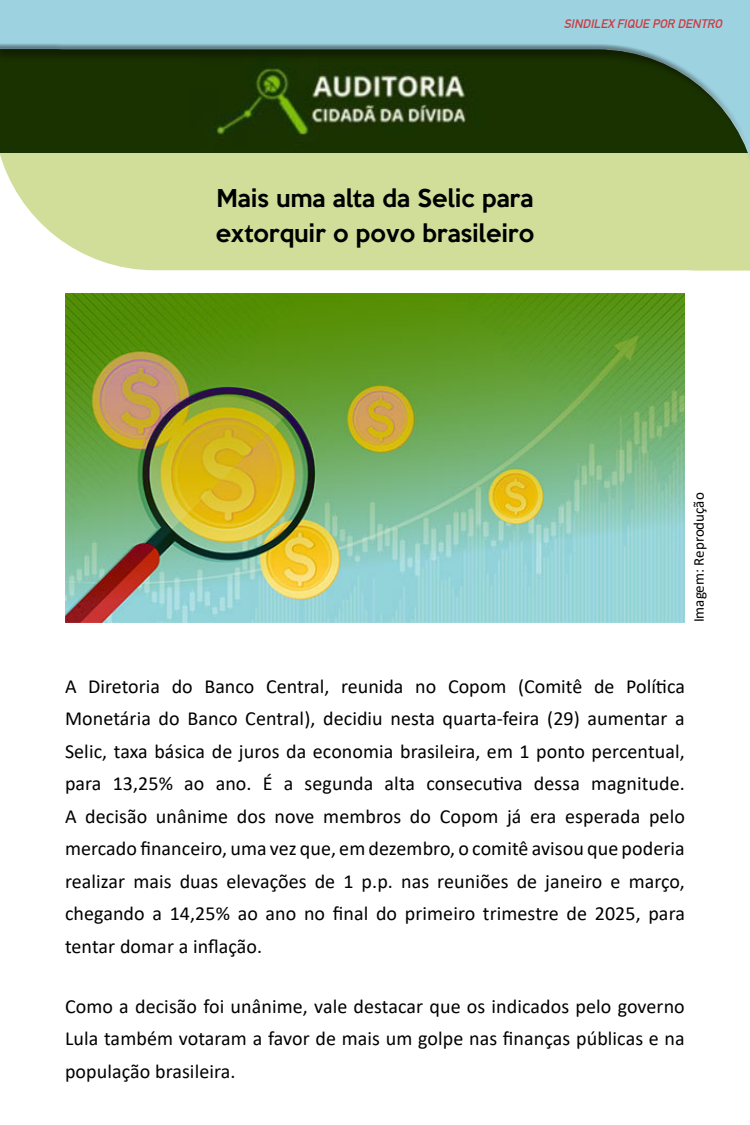
<style>
.page{position:relative;width:750px;height:1125px;background:#fff}
.page>*{position:absolute;margin:0;border:0;box-sizing:border-box;transform-origin:0 0}
.t1{font:500 22.5px/35px "Keep Calm";letter-spacing:.005em;color:#000}
.t2{font:20px/32.5px "Calibri";letter-spacing:.005em;color:#000;text-align:justify}
.t3{font:15px "Calibri";color:#000}
.t4{font:italic 700 12.12px "DIN Alternate";color:#cc3b42}
</style>
<div class="page">
<svg style="left:31px;top:213px;width:719px;height:58px;background:#d3e09f"></svg>
<div style="left:0;top:0;width:750px;height:213px;background:#d1de99"></div>
<div style="left:0;top:0;width:750px;height:201px;background:#000;opacity:.4"></div>
<img style="left:65px;top:294px;width:620px;height:328px">
<p class="t4" style="left:564px;top:15px;width:163px">SINDILEX FIQUE POR DENTRO</p>
<p class="t1" style="left:216px;top:179px;width:320px">Mais uma alta da Selic para extorquir o povo brasileiro</p>
<p class="t3" style="left:688px;top:622px;width:131px;rotate:-90deg">Imagem: Reprodução</p>
<p class="t2" style="left:65px;top:670px;width:621px">A Diretoria do Banco Central, reunida no Copom (Comitê de Política Monetária do Banco Central), decidiu nesta quarta-feira (29) aumentar a Selic, taxa básica de juros da economia brasileira, em 1 ponto percentual, para 13,25% ao ano. É a segunda alta consecutiva dessa magnitude.<br>A decisão unânime dos nove membros do Copom já era esperada pelo mercado financeiro, uma vez que, em dezembro, o comitê avisou que poderia realizar mais duas elevações de 1 p.p. nas reuniões de janeiro e março, chegando a 14,25% ao ano no final do primeiro trimestre de 2025, para tentar domar a inflação.</p>
<p class="t2" style="left:65px;top:990px;width:621px">Como a decisão foi unânime, vale destacar que os indicados pelo governo Lula também votaram a favor de mais um golpe nas finanças públicas e na população brasileira.</p>
</div>
